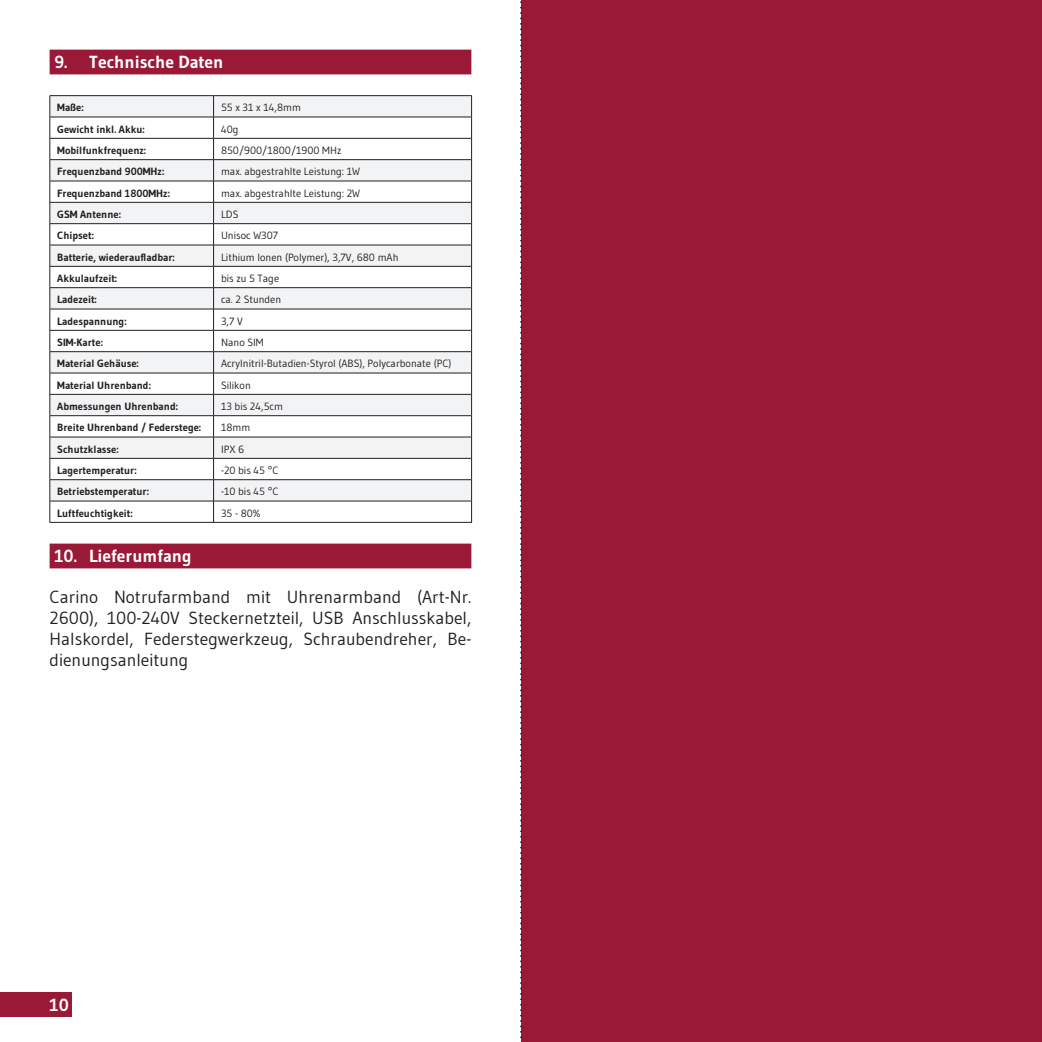
<style>
.page{position:relative;width:1042px;height:1042px;background:#fff}
.page>*{position:absolute;margin:0;border:0;box-sizing:border-box;transform-origin:0 0}
.t1{font:17.5px/21px "Gudea";color:#231f20;text-align:justify}
.t2{font:700 17.5px "Gudea";color:#fff}
.t3{font:700 10.5px "Gudea";color:#231f20}
.t4{font:10.5px "Gudea";color:#231f20}
</style>
<div class="page">
<div style="left:0;top:992px;width:72px;height:25px;background:#9a1936"></div>
<div style="left:50px;top:50px;width:421px;height:24px;background:#9a1936"></div>
<svg style="left:51px;top:96px;width:420px;height:405px"></svg>
<hr style="left:50px;top:95px;width:164px;height:1px;background:#231f20">
<hr style="left:214px;top:95px;width:258px;height:1px;background:#231f20">
<hr style="left:50px;top:117px;width:164px;height:1px;background:#231f20">
<hr style="left:214px;top:117px;width:258px;height:1px;background:#231f20">
<hr style="left:50px;top:138px;width:164px;height:1px;background:#231f20">
<hr style="left:214px;top:138px;width:258px;height:1px;background:#231f20">
<hr style="left:50px;top:159px;width:164px;height:1px;background:#231f20">
<hr style="left:214px;top:159px;width:258px;height:1px;background:#231f20">
<hr style="left:50px;top:181px;width:164px;height:1px;background:#231f20">
<hr style="left:214px;top:181px;width:258px;height:1px;background:#231f20">
<hr style="left:50px;top:202px;width:164px;height:1px;background:#231f20">
<hr style="left:214px;top:202px;width:258px;height:1px;background:#231f20">
<hr style="left:50px;top:223px;width:164px;height:1px;background:#231f20">
<hr style="left:214px;top:223px;width:258px;height:1px;background:#231f20">
<hr style="left:50px;top:245px;width:164px;height:1px;background:#231f20">
<hr style="left:214px;top:245px;width:258px;height:1px;background:#231f20">
<hr style="left:50px;top:266px;width:164px;height:1px;background:#231f20">
<hr style="left:214px;top:266px;width:258px;height:1px;background:#231f20">
<hr style="left:50px;top:287px;width:164px;height:1px;background:#231f20">
<hr style="left:214px;top:287px;width:258px;height:1px;background:#231f20">
<hr style="left:50px;top:309px;width:164px;height:1px;background:#231f20">
<hr style="left:214px;top:309px;width:258px;height:1px;background:#231f20">
<hr style="left:50px;top:330px;width:164px;height:1px;background:#231f20">
<hr style="left:214px;top:330px;width:258px;height:1px;background:#231f20">
<hr style="left:50px;top:351px;width:164px;height:1px;background:#231f20">
<hr style="left:214px;top:351px;width:258px;height:1px;background:#231f20">
<hr style="left:50px;top:373px;width:164px;height:1px;background:#231f20">
<hr style="left:214px;top:373px;width:258px;height:1px;background:#231f20">
<hr style="left:50px;top:394px;width:164px;height:1px;background:#231f20">
<hr style="left:214px;top:394px;width:258px;height:1px;background:#231f20">
<hr style="left:50px;top:415px;width:164px;height:1px;background:#231f20">
<hr style="left:214px;top:415px;width:258px;height:1px;background:#231f20">
<hr style="left:50px;top:437px;width:164px;height:1px;background:#231f20">
<hr style="left:214px;top:437px;width:258px;height:1px;background:#231f20">
<hr style="left:50px;top:458px;width:164px;height:1px;background:#231f20">
<hr style="left:214px;top:458px;width:258px;height:1px;background:#231f20">
<hr style="left:50px;top:479px;width:164px;height:1px;background:#231f20">
<hr style="left:214px;top:479px;width:258px;height:1px;background:#231f20">
<hr style="left:50px;top:501px;width:164px;height:1px;background:#231f20">
<svg style="left:50px;top:96px;width:1px;height:426px"></svg>
<hr style="left:214px;top:501px;width:258px;height:1px;background:#231f20">
<svg style="left:213px;top:96px;width:1px;height:426px"></svg>
<svg style="left:471px;top:96px;width:1px;height:426px"></svg>
<hr style="left:50px;top:522px;width:164px;height:1px;background:#231f20">
<hr style="left:214px;top:522px;width:258px;height:1px;background:#231f20">
<div style="left:50px;top:543px;width:421px;height:25px;background:#9a1936"></div>
<div style="left:521px;top:0;width:521px;height:1042px;background:#9a1936"></div>
<svg style="left:520px;top:1px;width:2px;height:1041px"></svg>
<p class="t2" style="left:55px;top:51px;width:14px">9.</p>
<p class="t2" style="left:89px;top:51px;width:136px">Technische Daten</p>
<p class="t3" style="left:57px;top:101px;width:28px">Maße:</p>
<p class="t4" style="left:221px;top:101px;width:81px">55 x 31 x 14,8mm</p>
<p class="t3" style="left:57px;top:123px;width:89px">Gewicht inkl. Akku:</p>
<p class="t4" style="left:221px;top:123px;width:19px">40g</p>
<p class="t3" style="left:57px;top:144px;width:90px">Mobilfunkfrequenz:</p>
<p class="t4" style="left:221px;top:144px;width:122px">850/900/1800/1900 MHz</p>
<p class="t3" style="left:57px;top:165px;width:109px">Frequenzband 900MHz:</p>
<p class="t4" style="left:221px;top:165px;width:141px">max. abgestrahlte Leistung: 1W</p>
<p class="t3" style="left:57px;top:187px;width:114px">Frequenzband 1800MHz:</p>
<p class="t4" style="left:221px;top:187px;width:141px">max. abgestrahlte Leistung: 2W</p>
<p class="t3" style="left:57px;top:208px;width:65px">GSM Antenne:</p>
<p class="t4" style="left:221px;top:208px;width:19px">LDS</p>
<p class="t3" style="left:57px;top:229px;width:38px">Chipset:</p>
<p class="t4" style="left:221px;top:229px;width:59px">Unisoc W307</p>
<p class="t3" style="left:57px;top:251px;width:119px">Batterie, wiederaufladbar:</p>
<p class="t4" style="left:221px;top:251px;width:179px">Lithium Ionen (Polymer), 3,7V, 680 mAh</p>
<p class="t3" style="left:57px;top:272px;width:61px">Akkulaufzeit:</p>
<p class="t4" style="left:221px;top:272px;width:60px">bis zu 5 Tage</p>
<p class="t3" style="left:57px;top:293px;width:41px">Ladezeit:</p>
<p class="t4" style="left:221px;top:293px;width:62px">ca. 2 Stunden</p>
<p class="t3" style="left:57px;top:314px;width:71px">Ladespannung:</p>
<p class="t4" style="left:221px;top:314px;width:23px">3,7 V</p>
<p class="t3" style="left:57px;top:336px;width:47px">SIM-Karte:</p>
<p class="t4" style="left:221px;top:336px;width:44px">Nano SIM</p>
<p class="t3" style="left:57px;top:357px;width:83px">Material Gehäuse:</p>
<p class="t4" style="left:221px;top:357px;width:232px">Acrylnitril-Butadien-Styrol (ABS), Polycarbonate (PC)</p>
<p class="t3" style="left:57px;top:378px;width:95px">Material Uhrenband:</p>
<p class="t4" style="left:221px;top:378px;width:31px">Silikon</p>
<p class="t3" style="left:57px;top:400px;width:122px">Abmessungen Uhrenband:</p>
<p class="t4" style="left:221px;top:400px;width:64px">13 bis 24,5cm</p>
<p class="t3" style="left:57px;top:421px;width:145px">Breite Uhrenband / Federstege:</p>
<p class="t4" style="left:221px;top:421px;width:31px">18mm</p>
<p class="t3" style="left:57px;top:442px;width:63px">Schutzklasse:</p>
<p class="t4" style="left:221px;top:442px;width:25px">IPX 6</p>
<p class="t3" style="left:57px;top:464px;width:81px">Lagertemperatur:</p>
<p class="t4" style="left:221px;top:464px;width:59px">-20 bis 45 °C</p>
<p class="t3" style="left:57px;top:485px;width:93px">Betriebstemperatur:</p>
<p class="t4" style="left:221px;top:485px;width:59px">-10 bis 45 °C</p>
<p class="t3" style="left:57px;top:506px;width:77px">Luftfeuchtigkeit:</p>
<p class="t4" style="left:221px;top:506px;width:41px">35 - 80%</p>
<p class="t2" style="left:55px;top:545px;width:24px">10.</p>
<p class="t2" style="left:89px;top:545px;width:104px">Lieferumfang</p>
<p class="t1" style="left:50px;top:586px;width:423px">Carino Notrufarmband mit Uhrenarmband (Art-Nr.<br>2600), 100-240V Steckernetzteil, USB Anschlusskabel, Halskordel, Federstegwerkzeug, Schraubendreher, Be&shy;dienungsanleitung</p>
<h1 class="t2" style="left:50px;top:994px;width:21px">10</h1>
</div>
